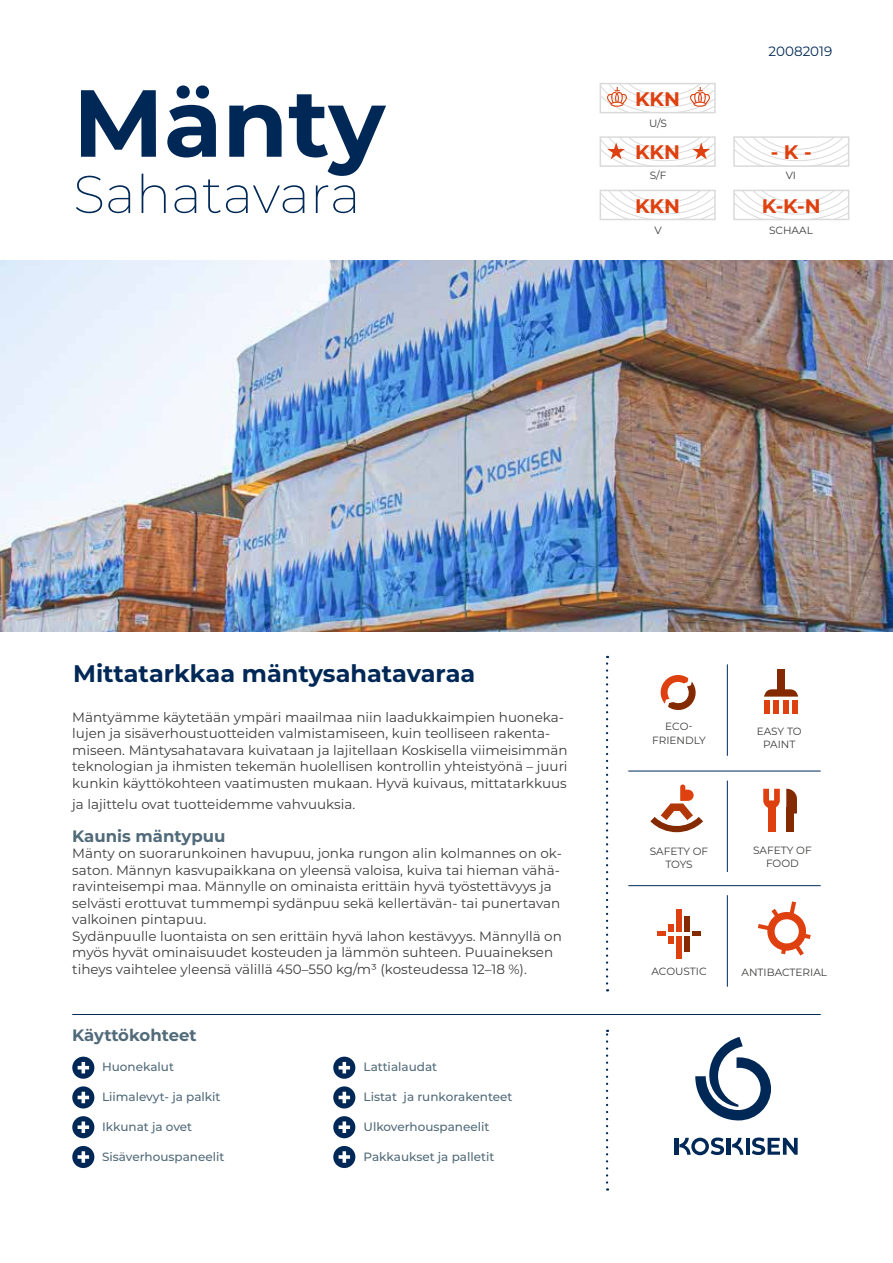
<style>
.page{position:relative;width:893px;height:1263px;background:#fff}
.page>*{position:absolute;margin:0;border:0;box-sizing:border-box;transform-origin:0 0}
.t1{font:700 94.95px "Montserrat";color:#002856}
.t2{font:200 52.95px "Montserrat";color:#002856}
.t3{font:700 24px "Montserrat";color:#002856}
.t4{font:700 19.65px "Montserrat";color:#de410f}
.t5{font:700 16.5px "Montserrat";color:#516a79}
.t6{font:13.5px/16.5px "Montserrat";color:#3c3c3b}
.t7{font:13.5px "Montserrat";color:#002856}
.t8{font:500 12px "Montserrat";color:#516a79}
.t9{font:10.5px/13.5px "Montserrat";color:#3c3c3b;text-align:center}
</style>
<div class="page">
<hr style="left:746px;top:1138px;width:3px;height:17px;background:#002856">
<hr style="left:674px;top:1138px;width:4px;height:17px;background:#002856">
<hr style="left:727px;top:1138px;width:4px;height:17px;background:#002856">
<svg style="left:752px;top:1137px;width:46px;height:18px"></svg>
<svg style="left:679px;top:1137px;width:45px;height:18px"></svg>
<svg style="left:732px;top:1138px;width:11px;height:17px"></svg>
<svg style="left:695px;top:1037px;width:76px;height:83px"></svg>
<img style="left:0;top:260px;width:893px;height:372px">
<svg style="left:650px;top:784px;width:53px;height:48px"></svg>
<svg style="left:786px;top:789px;width:11px;height:24px"></svg>
<div style="left:786px;top:807px;width:7px;height:25px;background:#832a00"></div>
<svg style="left:763px;top:789px;width:17px;height:20px"></svg>
<div style="left:768px;top:807px;width:7px;height:25px;background:#de410f"></div>
<div style="left:764px;top:700px;width:6px;height:14px;background:#de410f"></div>
<div style="left:774px;top:700px;width:5px;height:14px;background:#de410f"></div>
<div style="left:783px;top:700px;width:5px;height:14px;background:#de410f"></div>
<div style="left:792px;top:700px;width:6px;height:14px;background:#de410f"></div>
<svg style="left:764px;top:689px;width:34px;height:8px"></svg>
<div style="left:777px;top:670px;width:8px;height:23px;background:#832a00"></div>
<svg style="left:606px;top:656px;width:2px;height:327px"></svg>
<svg style="left:606px;top:1030px;width:2px;height:152px"></svg>
<div style="left:72px;top:1057px;width:22px;height:22px;background:#002856;border-radius:50%"></div>
<svg style="left:78px;top:1062px;width:11px;height:11px"></svg>
<div style="left:333px;top:1057px;width:22px;height:22px;background:#002856;border-radius:50%"></div>
<svg style="left:339px;top:1062px;width:11px;height:11px"></svg>
<svg style="left:72px;top:1086px;width:22px;height:22px"></svg>
<svg style="left:78px;top:1092px;width:11px;height:11px"></svg>
<svg style="left:333px;top:1086px;width:22px;height:22px"></svg>
<svg style="left:339px;top:1092px;width:11px;height:11px"></svg>
<div style="left:72px;top:1116px;width:22px;height:22px;background:#002856;border-radius:50%"></div>
<svg style="left:82px;top:1121px;width:3px;height:12px"></svg>
<svg style="left:78px;top:1125px;width:11px;height:4px"></svg>
<div style="left:333px;top:1116px;width:22px;height:22px;background:#002856;border-radius:50%"></div>
<svg style="left:343px;top:1121px;width:3px;height:12px"></svg>
<svg style="left:339px;top:1125px;width:11px;height:4px"></svg>
<div style="left:72px;top:1146px;width:22px;height:22px;background:#002856;border-radius:50%"></div>
<svg style="left:82px;top:1151px;width:3px;height:12px"></svg>
<svg style="left:78px;top:1155px;width:11px;height:4px"></svg>
<div style="left:333px;top:1146px;width:22px;height:22px;background:#002856;border-radius:50%"></div>
<svg style="left:343px;top:1151px;width:3px;height:12px"></svg>
<svg style="left:339px;top:1155px;width:11px;height:4px"></svg>
<hr style="left:72px;top:1014px;width:749px;height:1px;background:#002856">
<hr style="left:628px;top:771px;width:193px;height:1px;background:#002856">
<hr style="left:628px;top:885px;width:193px;height:1px;background:#002856">
<hr style="left:727px;top:780px;width:1px;height:92px;background:#002856">
<hr style="left:727px;top:895px;width:1px;height:92px;background:#002856">
<hr style="left:727px;top:664px;width:1px;height:92px;background:#002856">
<svg style="left:660px;top:675px;width:36px;height:35px"></svg>
<svg style="left:693px;top:931px;width:8px;height:4px"></svg>
<div style="left:676px;top:909px;width:6px;height:22px;background:#de410f"></div>
<div style="left:684px;top:916px;width:6px;height:15px;background:#832a00"></div>
<div style="left:676px;top:936px;width:6px;height:23px;background:#de410f"></div>
<div style="left:684px;top:936px;width:6px;height:16px;background:#832a00"></div>
<svg style="left:657px;top:924px;width:16px;height:19px"></svg>
<svg style="left:758px;top:901px;width:53px;height:54px"></svg>
<div style="left:600px;top:83px;width:116px;height:30px;border:2px solid #dadada"></div>
<svg style="left:600px;top:84px;width:115px;height:29px"></svg>
<div style="left:600px;top:136px;width:116px;height:31px;border:2px solid #dadada"></div>
<svg style="left:600px;top:137px;width:115px;height:29px"></svg>
<svg style="left:603px;top:193px;width:110px;height:24px"></svg>
<div style="left:600px;top:190px;width:116px;height:30px;border:2px solid #dadada"></div>
<svg style="left:736px;top:193px;width:110px;height:24px"></svg>
<div style="left:733px;top:190px;width:116px;height:30px;border:2px solid #dadada"></div>
<svg style="left:736px;top:139px;width:110px;height:25px"></svg>
<div style="left:733px;top:136px;width:116px;height:31px;border:2px solid #dadada"></div>
<h1 class="t1" style="left:73px;top:55px;width:314px">Mänty</h1>
<h2 class="t2" style="left:73px;top:159px;width:289px">Sahatavara</h2>
<h3 class="t4" style="left:635px;top:85px;width:46px">KKN</h3>
<p class="t9" style="left:649px;top:117px;width:19px">U/S</p>
<h3 class="t4" style="left:635px;top:138px;width:46px">KKN</h3>
<p class="t9" style="left:650px;top:168px;width:18px">S/F</p>
<h3 class="t4" style="left:635px;top:191px;width:46px">KKN</h3>
<p class="t9" style="left:654px;top:223px;width:9px">V</p>
<p class="t7" style="left:769px;top:42px;width:65px">20082019</p>
<h3 class="t4" style="left:771px;top:138px;width:42px">- K -</h3>
<p class="t9" style="left:786px;top:168px;width:12px">VI</p>
<h3 class="t4" style="left:762px;top:191px;width:60px">K-K-N</h3>
<p class="t9" style="left:769px;top:223px;width:45px">SCHAAL</p>
<h3 class="t3" style="left:73px;top:656px;width:404px">Mittatarkkaa mäntysahatavaraa</h3>
<p class="t6" style="left:72px;top:708px;width:497px">Mäntyämme käytetään ympäri maailmaa niin laadukkaimpien huoneka&shy;lujen ja sisäverhoustuotteiden valmistamiseen, kuin teolliseen rakenta&shy;miseen. Mäntysahatavara kuivataan ja lajitellaan Koskisella viimeisimmän teknologian ja ihmisten tekemän huolellisen kontrollin yhteistyönä – juuri kunkin käyttökohteen vaatimusten mukaan. Hyvä kuivaus, mittatarkkuus</p>
<p class="t6" style="left:72px;top:795px;width:284px">ja lajittelu ovat tuotteidemme vahvuuksia.</p>
<p class="t5" style="left:72px;top:824px;width:155px">Kaunis mäntypuu</p>
<p class="t6" style="left:72px;top:845px;width:491px">Mänty on suorarunkoinen havupuu, jonka rungon alin kolmannes on ok&shy;saton. Männyn kasvupaikkana on yleensä valoisa, kuiva tai hieman vähä&shy;ravinteisempi maa. Männylle on ominaista erittäin hyvä työstettävyys ja selvästi erottuvat tummempi sydänpuu sekä kellertävän- tai punertavan valkoinen pintapuu.<br>Sydänpuulle luontaista on sen erittäin hyvä lahon kestävyys. Männyllä on myös hyvät ominaisuudet kosteuden ja lämmön suhteen. Puuaineksen tiheys vaihtelee yleensä välillä 450–550 kg/m³ (kosteudessa 12–18 %).</p>
<p class="t5" style="left:72px;top:1024px;width:126px">Käyttökohteet</p>
<p class="t8" style="left:102px;top:1059px;width:73px">Huonekalut</p>
<p class="t8" style="left:102px;top:1089px;width:120px">Liimalevyt- ja palkit</p>
<p class="t8" style="left:102px;top:1119px;width:92px">Ikkunat ja ovet</p>
<p class="t8" style="left:102px;top:1149px;width:124px">Sisäverhouspaneelit</p>
<p class="t8" style="left:364px;top:1059px;width:75px">Lattialaudat</p>
<p class="t8" style="left:364px;top:1089px;width:150px">Listat ja runkorakenteet</p>
<p class="t8" style="left:364px;top:1119px;width:127px">Ulkoverhouspaneelit</p>
<p class="t8" style="left:364px;top:1149px;width:132px">Pakkaukset ja palletit</p>
<p class="t9" style="left:652px;top:719px;width:55px">ECO-<br>FRIENDLY</p>
<p class="t9" style="left:757px;top:724px;width:47px">EASY TO<br>PAINT</p>
<p class="t9" style="left:650px;top:844px;width:60px">SAFETY OF<br>TOYS</p>
<p class="t9" style="left:753px;top:843px;width:60px">SAFETY OF<br>FOOD</p>
<p class="t9" style="left:651px;top:964px;width:57px">ACOUSTIC</p>
<p class="t9" style="left:741px;top:965px;width:87px">ANTIBACTERIAL</p>
</div>
